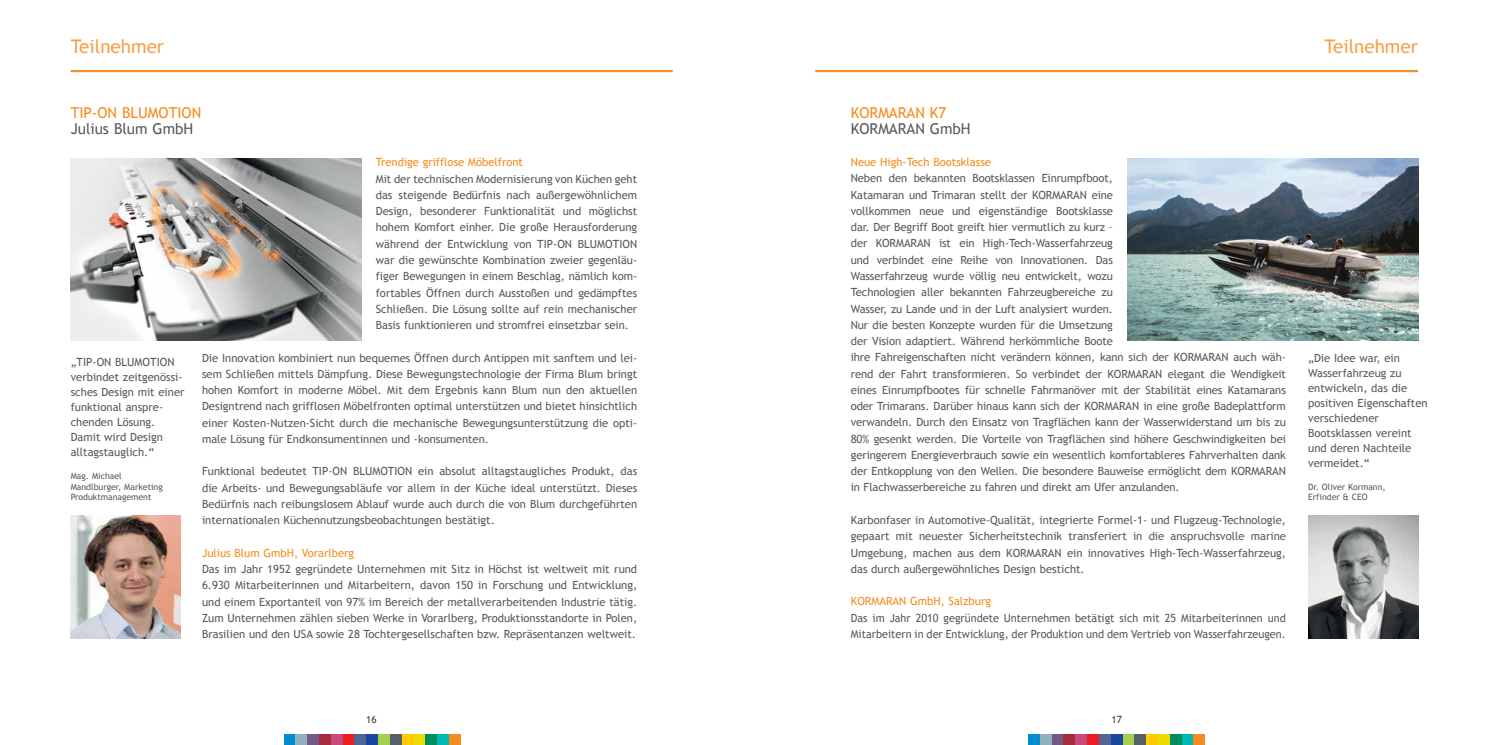
<style>
.page{position:relative;width:1489px;height:745px;background:#fff}
.page>*{position:absolute;margin:0;border:0;box-sizing:border-box;transform-origin:0 0}
.t1{font:18.75px "Trebuchet MS";color:#f99f49}
.t2{font:15px "Trebuchet MS";color:#58595b}
.t3{font:15px "Trebuchet MS";color:#f68b1f}
.t4{font:11.25px/16.2px "Trebuchet MS";letter-spacing:-.01em;color:#58595b;text-align:justify}
.t5{font:11.25px "Trebuchet MS";color:#f68b1f}
.t6{font:10px "Trebuchet MS";color:#414042}
.t7{font:8.75px/10.5px "Trebuchet MS";color:#58595b}
</style>
<div class="page">
<div style="left:1028px;top:733px;width:11px;height:11px;background:#008dd0"></div>
<div style="left:1039px;top:733px;width:12px;height:11px;background:#94b0be"></div>
<div style="left:1051px;top:733px;width:12px;height:11px;background:#725986"></div>
<div style="left:1063px;top:733px;width:12px;height:11px;background:#a72c3e"></div>
<div style="left:1075px;top:733px;width:12px;height:11px;background:#c64a77"></div>
<div style="left:1087px;top:733px;width:11px;height:11px;background:#ed1d24"></div>
<div style="left:1098px;top:733px;width:12px;height:11px;background:#526696"></div>
<div style="left:1110px;top:733px;width:12px;height:11px;background:#17479e"></div>
<div style="left:1122px;top:733px;width:12px;height:11px;background:#a5cf4d"></div>
<div style="left:1134px;top:733px;width:12px;height:11px;background:#576066"></div>
<div style="left:1146px;top:733px;width:11px;height:11px;background:#ffcb05"></div>
<div style="left:1157px;top:733px;width:12px;height:11px;background:#eedc00"></div>
<div style="left:1169px;top:733px;width:12px;height:11px;background:#008e60"></div>
<div style="left:1181px;top:733px;width:12px;height:11px;background:#00b9b5"></div>
<div style="left:1193px;top:733px;width:12px;height:11px;background:#f68b1f"></div>
<div style="left:283px;top:733px;width:12px;height:11px;background:#008dd0"></div>
<div style="left:295px;top:733px;width:12px;height:11px;background:#94b0be"></div>
<div style="left:307px;top:733px;width:12px;height:11px;background:#725986"></div>
<div style="left:319px;top:733px;width:12px;height:11px;background:#a72c3e"></div>
<div style="left:331px;top:733px;width:12px;height:11px;background:#c64a77"></div>
<div style="left:343px;top:733px;width:11px;height:11px;background:#ed1d24"></div>
<div style="left:354px;top:733px;width:12px;height:11px;background:#526696"></div>
<div style="left:366px;top:733px;width:12px;height:11px;background:#17479e"></div>
<div style="left:378px;top:733px;width:12px;height:11px;background:#a5cf4d"></div>
<div style="left:390px;top:733px;width:12px;height:11px;background:#576066"></div>
<div style="left:402px;top:733px;width:11px;height:11px;background:#ffcb05"></div>
<div style="left:413px;top:733px;width:12px;height:11px;background:#eedc00"></div>
<div style="left:425px;top:733px;width:12px;height:11px;background:#008e60"></div>
<div style="left:437px;top:733px;width:12px;height:11px;background:#00b9b5"></div>
<div style="left:449px;top:733px;width:12px;height:11px;background:#f68b1f"></div>
<hr style="left:815px;top:70px;width:602px;height:2px;background:#f68b1f">
<hr style="left:71px;top:70px;width:601px;height:2px;background:#f68b1f">
<img style="left:71px;top:515px;width:110px;height:123px">
<img style="left:1308px;top:515px;width:110px;height:123px">
<img style="left:71px;top:159px;width:290px;height:181px">
<img style="left:1127px;top:159px;width:290px;height:181px">
<h1 class="t1" style="left:71px;top:35px;width:95px">Teilnehmer</h1>
<h2 class="t3" style="left:71px;top:103px;width:132px">TIP-ON BLUMOTION</h2>
<h2 class="t2" style="left:71px;top:120px;width:124px">Julius Blum GmbH</h2>
<p class="t4" style="left:71px;top:354px;width:115px;line-height:15px;text-align:left">„TIP-ON BLUMOTION verbindet zeitgenössi&shy;sches Design mit einer funktional anspre&shy;chenden Lösung.<br>Damit wird Design alltagstauglich.“</p>
<p class="t7" style="left:71px;top:470px;width:94px">Mag. Michael<br>Mandlburger, Marketing<br>Produktmanagement</p>
<p class="t5" style="left:376px;top:156px;width:149px">Trendige grifflose Möbelfront</p>
<p class="t4" style="left:376px;top:171px;width:263px">Mit der technischen Modernisierung von Küchen geht das steigende Bedürfnis nach außergewöhnlichem Design, besonderer Funktionalität und möglichst hohem Komfort einher. Die große Herausforderung während der Entwicklung von TIP-ON BLUMOTION war die gewünschte Kombination zweier gegenläu&shy;figer Bewegungen in einem Beschlag, nämlich kom&shy;fortables Öffnen durch Ausstoßen und gedämpftes Schließen. Die Lösung sollte auf rein mechanischer Basis funktionieren und stromfrei einsetzbar sein.</p>
<p class="t4" style="left:202px;top:349px;width:436px">Die Innovation kombiniert nun bequemes Öffnen durch Antippen mit sanftem und lei&shy;sem Schließen mittels Dämpfung. Diese Bewegungstechnologie der Firma Blum bringt hohen Komfort in moderne Möbel. Mit dem Ergebnis kann Blum nun den aktuellen Designtrend nach grifflosen Möbelfronten optimal unterstützen und bietet hinsichtlich einer Kosten-Nutzen-Sicht durch die mechanische Bewegungsunterstützung die opti&shy;male Lösung für Endkonsumentinnen und -konsumenten.</p>
<p class="t4" style="left:202px;top:463px;width:436px">Funktional bedeutet TIP-ON BLUMOTION ein absolut alltagstaugliches Produkt, das die Arbeits- und Bewegungsabläufe vor allem in der Küche ideal unterstützt. Dieses Bedürfnis nach reibungslosem Ablauf wurde auch durch die von Blum durchgeführten internationalen Küchennutzungsbeobachtungen bestätigt.</p>
<p class="t5" style="left:202px;top:546px;width:154px">Julius Blum GmbH, Vorarlberg</p>
<p class="t4" style="left:202px;top:560px;width:436px">Das im Jahr 1952 gegründete Unternehmen mit Sitz in Höchst ist weltweit mit rund 6.930 Mitarbeiterinnen und Mitarbeitern, davon 150 in Forschung und Entwicklung, und einem Exportanteil von 97% im Bereich der metallverarbeitenden Industrie tätig.<br>Zum Unternehmen zählen sieben Werke in Vorarlberg, Produktionsstandorte in Polen, Brasilien und den USA sowie 28 Tochtergesellschaften bzw. Repräsentanzen weltweit.</p>
<h2 class="t3" style="left:850px;top:103px;width:97px">KORMARAN K7</h2>
<h2 class="t2" style="left:850px;top:120px;width:121px">KORMARAN GmbH</h2>
<p class="t5" style="left:850px;top:155px;width:142px">Neue High-Tech Bootsklasse</p>
<p class="t4" style="left:850px;top:170px;width:436px;text-align:left">Neben den bekannten Bootsklassen Einrumpfboot,<br>Katamaran und Trimaran stellt der KORMARAN eine<br>vollkommen neue und eigenständige Bootsklasse<br>dar. Der Begriff Boot greift hier vermutlich zu kurz –<br>der KORMARAN ist ein High-Tech-Wasserfahrzeug<br>und verbindet eine Reihe von Innovationen. Das<br>Wasserfahrzeug wurde völlig neu entwickelt, wozu<br>Technologien aller bekannten Fahrzeugbereiche zu<br>Wasser, zu Lande und in der Luft analysiert wurden.<br>Nur die besten Konzepte wurden für die Umsetzung<br>der Vision adaptiert. Während herkömmliche Boote<br>ihre Fahreigenschaften nicht verändern können, kann sich der KORMARAN auch wäh&shy;rend der Fahrt transformieren. So verbindet der KORMARAN elegant die Wendigkeit eines Einrumpfbootes für schnelle Fahrmanöver mit der Stabilität eines Katamarans oder Trimarans. Darüber hinaus kann sich der KORMARAN in eine große Badeplattform verwandeln. Durch den Einsatz von Tragflächen kann der Wasserwiderstand um bis zu 80% gesenkt werden. Die Vorteile von Tragflächen sind höhere Geschwindigkeiten bei geringerem Energieverbrauch sowie ein wesentlich komfortableres Fahrverhalten dank der Entkopplung von den Wellen. Die besondere Bauweise ermöglicht dem KORMARAN in Flachwasserbereiche zu fahren und direkt am Ufer anzulanden.</p>
<p class="t4" style="left:850px;top:511px;width:436px">Karbonfaser in Automotive-Qualität, integrierte Formel-1- und Flugzeug-Technologie, gepaart mit neuester Sicherheitstechnik transferiert in die anspruchsvolle marine Umgebung, machen aus dem KORMARAN ein innovatives High-Tech-Wasserfahrzeug, das durch außergewöhnliches Design besticht.</p>
<p class="t5" style="left:850px;top:594px;width:142px">KORMARAN GmbH, Salzburg</p>
<p class="t4" style="left:850px;top:609px;width:436px">Das im Jahr 2010 gegründete Unternehmen betätigt sich mit 25 Mitarbeiterinnen und<br>Mitarbeitern in der Entwicklung, der Produktion und dem Vertrieb von Wasserfahrzeugen.</p>
<h1 class="t1" style="left:1324px;top:35px;width:95px">Teilnehmer</h1>
<p class="t4" style="left:1307px;top:350px;width:121px;line-height:15px;text-align:left">„Die Idee war, ein<br>Wasserfahrzeug zu entwickeln, das die positiven Eigenschaften verschiedener<br>Bootsklassen vereint und deren Nachteile vermeidet.“</p>
<p class="t7" style="left:1307px;top:481px;width:79px">Dr. Oliver Kormann,<br>Erfinder &amp; CEO</p>
<p class="t6" style="left:366px;top:713px;width:12px">16</p>
<p class="t6" style="left:1111px;top:713px;width:12px">17</p>
</div>
